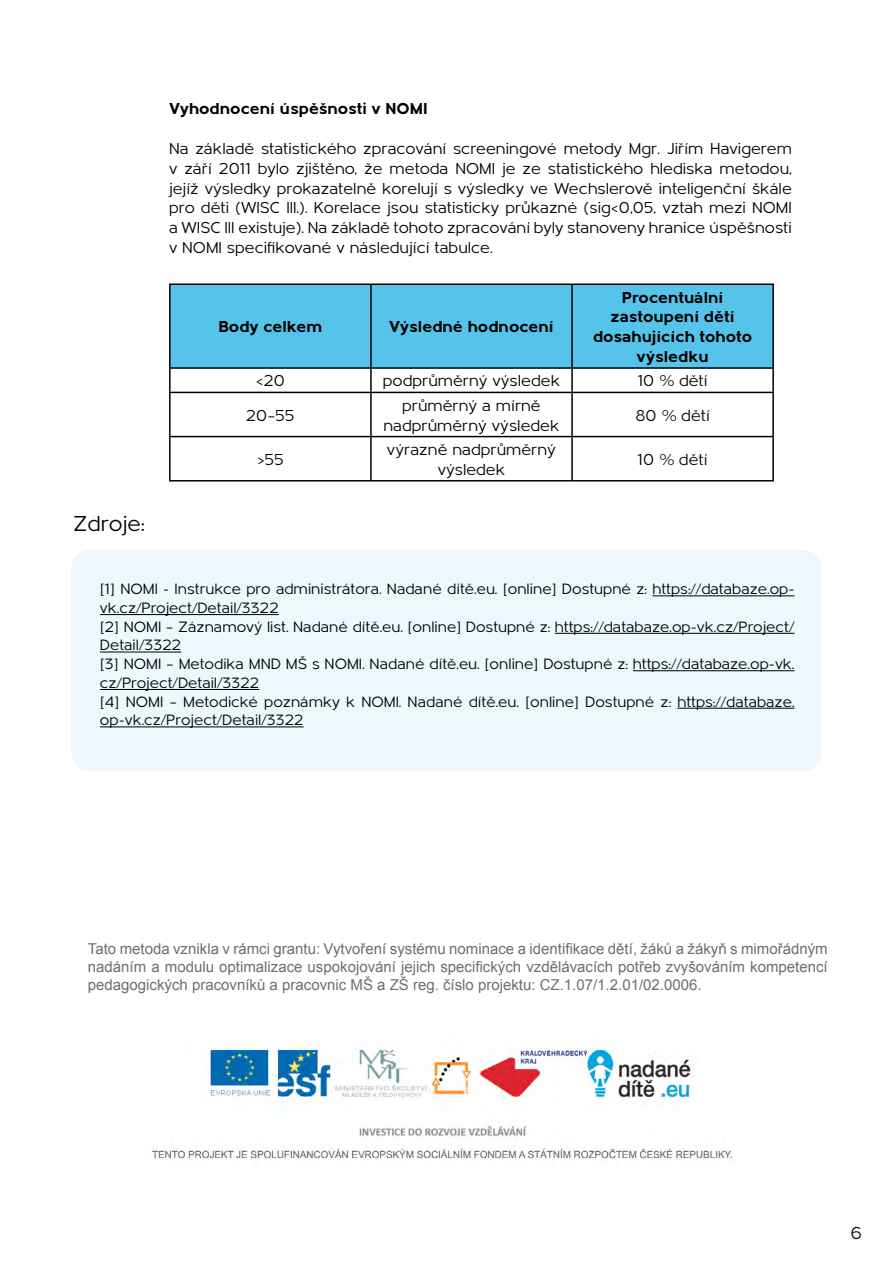
<style>
.page{position:relative;width:893px;height:1263px;background:#fff}
.page>*{position:absolute;margin:0;border:0;box-sizing:border-box;transform-origin:0 0}
.t1{font:22.5px "Metrisch";letter-spacing:-.005em;color:#000}
.t2{font:18px "Metrisch";color:#000}
.t3{font:16.5px/19.8px "Metrisch";color:#000;text-align:center}
.t4{font:700 16.5px/19.8px "Metrisch";color:#000;text-align:center}
.t5{font:15.6px/18.8px "Metrisch";color:#000}
.t6{font:15px/18px "Arial";color:#6d6e71;text-align:justify}
</style>
<div class="page">
<div style="left:171px;top:285px;width:601px;height:82px;background:#56c4ea"></div>
<hr style="left:169px;top:283px;width:202px;height:2px;background:#000">
<hr style="left:169px;top:285px;width:2px;height:82px;background:#000">
<hr style="left:371px;top:283px;width:201px;height:2px;background:#000">
<hr style="left:370px;top:285px;width:2px;height:82px;background:#000">
<hr style="left:572px;top:283px;width:202px;height:2px;background:#000">
<hr style="left:571px;top:285px;width:2px;height:82px;background:#000">
<hr style="left:772px;top:285px;width:2px;height:82px;background:#000">
<hr style="left:169px;top:367px;width:202px;height:2px;background:#000">
<hr style="left:169px;top:369px;width:2px;height:23px;background:#000">
<hr style="left:371px;top:367px;width:201px;height:2px;background:#000">
<hr style="left:370px;top:369px;width:2px;height:23px;background:#000">
<hr style="left:572px;top:367px;width:202px;height:2px;background:#000">
<hr style="left:571px;top:369px;width:2px;height:23px;background:#000">
<hr style="left:772px;top:369px;width:2px;height:23px;background:#000">
<hr style="left:169px;top:392px;width:202px;height:1px;background:#000">
<hr style="left:169px;top:393px;width:2px;height:43px;background:#000">
<hr style="left:371px;top:392px;width:201px;height:1px;background:#000">
<hr style="left:370px;top:393px;width:2px;height:43px;background:#000">
<hr style="left:572px;top:392px;width:202px;height:1px;background:#000">
<hr style="left:571px;top:393px;width:2px;height:43px;background:#000">
<hr style="left:772px;top:393px;width:2px;height:43px;background:#000">
<hr style="left:169px;top:436px;width:202px;height:1px;background:#000">
<hr style="left:169px;top:437px;width:2px;height:43px;background:#000">
<hr style="left:371px;top:436px;width:201px;height:1px;background:#000">
<hr style="left:370px;top:437px;width:2px;height:43px;background:#000">
<hr style="left:572px;top:436px;width:202px;height:1px;background:#000">
<hr style="left:571px;top:437px;width:2px;height:43px;background:#000">
<hr style="left:772px;top:437px;width:2px;height:43px;background:#000">
<hr style="left:169px;top:480px;width:202px;height:1px;background:#000">
<hr style="left:371px;top:480px;width:201px;height:1px;background:#000">
<hr style="left:572px;top:480px;width:202px;height:1px;background:#000">
<div style="left:71px;top:550px;width:751px;height:221px;background:#edf7fc;border-radius:20px"></div>
<hr style="left:652px;top:596px;width:142px;height:1px;background:#000">
<hr style="left:100px;top:614px;width:179px;height:1px;background:#000">
<hr style="left:555px;top:633px;width:239px;height:1px;background:#000">
<hr style="left:100px;top:652px;width:81px;height:1px;background:#000">
<hr style="left:633px;top:670px;width:161px;height:1px;background:#000">
<hr style="left:100px;top:689px;width:159px;height:1px;background:#000">
<hr style="left:677px;top:708px;width:117px;height:1px;background:#000">
<hr style="left:100px;top:727px;width:204px;height:1px;background:#000">
<img style="left:152px;top:1046px;width:580px;height:115px">
<p class="t4" style="left:169px;top:99px;width:260px">Vyhodnocení úspěšnosti v NOMI</p>
<p class="t3" style="left:169px;top:139px;width:624px;text-align:justify">Na základě statistického zpracování screeningové metody Mgr. Jiřím Havigerem v září 2011 bylo zjištěno, že metoda NOMI je ze statistického hlediska metodou, jejíž výsledky prokazatelně korelují s výsledky ve Wechslerově inteligenční škále pro děti (WISC III.). Korelace jsou statisticky průkazné (sig&lt;0,05, vztah mezi NOMI a WISC III existuje). Na základě tohoto zpracování byly stanoveny hranice úspěšnosti v NOMI specifikované v následující tabulce.</p>
<p class="t4" style="left:218px;top:317px;width:105px">Body celkem</p>
<p class="t4" style="left:389px;top:317px;width:166px">Výsledné hodnocení</p>
<p class="t4" style="left:593px;top:288px;width:160px">Procentuální zastoupení dětí dosahujících tohoto výsledku</p>
<h1 class="t1" style="left:73px;top:512px;width:73px">Zdroje:</h1>
<p class="t3" style="left:256px;top:371px;width:31px">&lt;20</p>
<p class="t3" style="left:383px;top:371px;width:179px">podprůměrný výsledek</p>
<p class="t3" style="left:638px;top:371px;width:71px">10 % dětí</p>
<p class="t3" style="left:246px;top:405px;width:50px">20–55</p>
<p class="t3" style="left:383px;top:396px;width:178px">průměrný a mírně nadprůměrný výsledek</p>
<p class="t3" style="left:635px;top:405px;width:76px">80 % dětí</p>
<p class="t3" style="left:257px;top:450px;width:29px">&gt;55</p>
<p class="t3" style="left:387px;top:440px;width:171px">výrazně nadprůměrný výsledek</p>
<p class="t3" style="left:638px;top:450px;width:71px">10 % dětí</p>
<p class="t5" style="left:100px;top:580px;width:696px">[1] NOMI - Instrukce pro administrátora. Nadané dítě.eu. [online] Dostupné z: https://databaze.op&shy;vk.cz/Project/Detail/3322<br>[2] NOMI – Záznamový list. Nadané dítě.eu. [online] Dostupné z: https://databaze.op-vk.cz/Project/ Detail/3322<br>[3] NOMI – Metodika MND MŠ s NOMI. Nadané dítě.eu. [online] Dostupné z: https://databaze.op-vk. cz/Project/Detail/3322<br>[4] NOMI – Metodické poznámky k NOMI. Nadané dítě.eu. [online] Dostupné z: https://databaze. op-vk.cz/Project/Detail/3322</p>
<p class="t6" style="left:88px;top:939px;width:741px">Tato metoda vznikla v rámci grantu: Vytvoření systému nominace a identifikace dětí, žáků a žákyň s mimořádným nadáním a modulu optimalizace uspokojování jejich specifických vzdělávacích potřeb zvyšováním kompetencí pedagogických pracovníků a pracovnic MŠ a ZŠ reg. číslo projektu: CZ.1.07/1.2.01/02.0006.</p>
<p class="t2" style="left:850px;top:1223px;width:13px">6</p>
</div>
